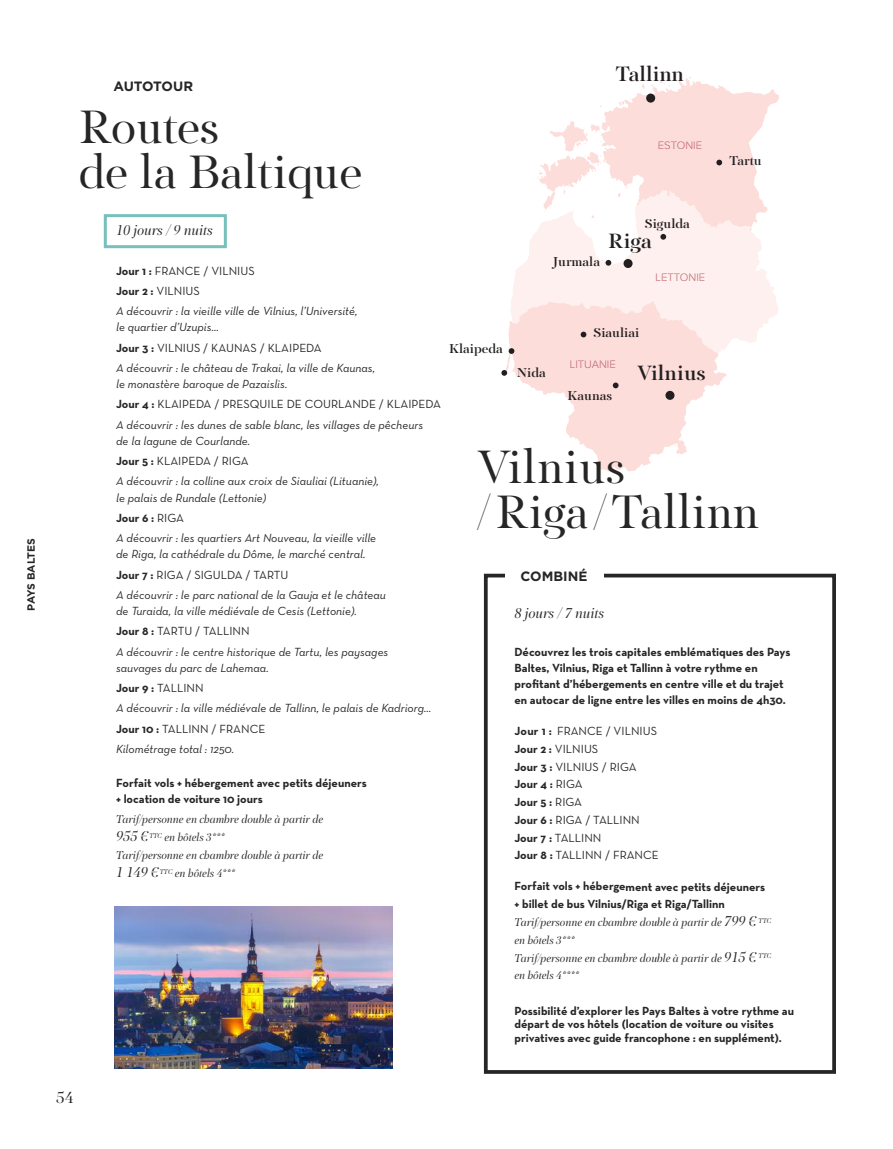
<style>
.page{position:relative;width:893px;height:1149px;background:#fff}
.page>*{position:absolute;margin:0;border:0;box-sizing:border-box;transform-origin:0 0}
.t1{font:48px/45px "PF Regal Display Pro";color:#272627}
.t2{font:500 21.15px "PF Regal Display Pro";color:#231f20}
.t3{font:16.95px "PF Regal Display Pro";color:#272627}
.t4{font:italic 15px "PF Regal Display Pro";color:#272627}
.t5{font:700 13.5px "Gotham";letter-spacing:-.025em;color:#272627}
.t6{font:700 13.5px "Gotham";color:#272627}
.t7{font:500 13.2px "PF Regal Display Pro";color:#231f20}
.t8{font:italic 12px/20.2px "Neutra Text";color:#272627}
.t9{font:700 12px/16px "Neutra Text";color:#272627}
.t10{font:12px/17.7px "Neutra Text";color:#272627}
.t11{font:italic 11.55px/18.1px "PF Regal Display Pro";color:#272627}
.t12{font:11.25px "Rafale BG";color:#be626e}
.t13{font:700 10.5px "Gotham";letter-spacing:-.02em;color:#272627}
.s1{font-weight:700;font-style:normal}
.s2{font-style:normal}
.s3{font-size:15px}
.s4{font-weight:700}
</style>
<div class="page">
<svg style="left:512px;top:232px;width:266px;height:113px;fill:#fef0ee"></svg>
<div style="left:623px;top:259px;width:10px;height:9px;background:#231f20;border-radius:50%"></div>
<svg style="left:606px;top:260px;width:5px;height:5px"></svg>
<svg style="left:537px;top:77px;width:242px;height:162px"></svg>
<svg style="left:501px;top:299px;width:226px;height:172px"></svg>
<div style="left:104px;top:214px;width:123px;height:34px;border:3px solid #77c0bd"></div>
<div style="left:484px;top:573px;width:352px;height:500px;border:4px solid #272627"></div>
<div style="left:505px;top:565px;width:98px;height:24px;background:#fff"></div>
<img style="left:115px;top:906px;width:278px;height:162px">
<p class="t13" style="left:25px;top:610px;width:74px;rotate:-90deg">PAYS BALTES</p>
<p class="t5" style="left:113px;top:78px;width:81px">AUTOTOUR</p>
<h1 class="t1" style="left:79px;top:109px;width:285px">Routes<br>de la Baltique</h1>
<p class="t4" style="left:116px;top:224px;width:98px">10 jours / 9 nuits</p>
<p class="t8" style="left:116px;top:260px;width:243px"><span class="s1">Jour 1 :</span> <span class="s2">FRANCE / VILNIUS<br></span><span class="s1">Jour 2 :</span> <span class="s2">VILNIUS<br></span>A découvrir : la vieille ville de Vilnius, l’Université,</p>
<p class="t8" style="left:116px;top:317px;width:261px">le quartier d’Uzupis…<br><span class="s1">Jour 3 :</span> <span class="s2">VILNIUS / KAUNAS / KLAIPEDA<br></span>A découvrir : le château de Trakai, la ville de Kaunas,</p>
<p class="t8" style="left:116px;top:374px;width:326px">le monastère baroque de Pazaislis.<br><span class="s1">Jour 4 :</span> <span class="s2">KLAIPEDA / PRESQUILE DE COURLANDE / KLAIPEDA<br></span>A découvrir : les dunes de sable blanc, les villages de pêcheurs</p>
<p class="t8" style="left:116px;top:430px;width:264px">de la lagune de Courlande.<br><span class="s1">Jour 5 :</span> <span class="s2">KLAIPEDA / RIGA<br></span>A découvrir : la colline aux croix de Siauliai (Lituanie),</p>
<p class="t8" style="left:116px;top:487px;width:262px">le palais de Rundale (Lettonie)<br><span class="s1">Jour 6 :</span> <span class="s2">RIGA<br></span>A découvrir : les quartiers Art Nouveau, la vieille ville</p>
<p class="t8" style="left:116px;top:544px;width:271px">de Riga, la cathédrale du Dôme, le marché central.<br><span class="s1">Jour 7 :</span> <span class="s2">RIGA / SIGULDA / TARTU<br></span>A découvrir : le parc national de la Gauja et le château</p>
<p class="t8" style="left:116px;top:600px;width:274px">de Turaida, la ville médiévale de Cesis (Lettonie).<br><span class="s1">Jour 8 :</span> <span class="s2">TARTU / TALLINN<br></span>A découvrir : le centre historique de Tartu, les paysages</p>
<p class="t8" style="left:116px;top:657px;width:317px">sauvages du parc de Lahemaa.<br><span class="s1">Jour 9 :</span> <span class="s2">TALLINN<br></span>A découvrir : la ville médiévale de Tallinn, le palais de Kadriorg…<br><span class="s1">Jour 10 :</span> <span class="s2">TALLINN / FRANCE<br></span>Kilométrage total : 1250.</p>
<p class="t9" style="left:116px;top:774px;width:252px">Forfait vols + hébergement avec petits déjeuners + location de voiture 10 jours</p>
<p class="t11" style="left:116px;top:810px;width:209px">Tarif/personne en chambre double à partir de <span class="s3">955 €</span> <sup>TTC</sup> en hôtels 3***<br>Tarif/personne en chambre double à partir de <span class="s3">1 149 €</span> <sup>TTC</sup> en hôtels 4***</p>
<h2 class="t2" style="left:616px;top:66px;width:70px">Tallinn</h2>
<p class="t12" style="left:658px;top:141px;width:46px">ESTONIE</p>
<p class="t7" style="left:553px;top:256px;width:48px">Jurmala</p>
<p class="t7" style="left:645px;top:218px;width:46px">Sigulda</p>
<h2 class="t2" style="left:608px;top:233px;width:45px">Riga</h2>
<p class="t12" style="left:656px;top:274px;width:51px">LETTONIE</p>
<p class="t7" style="left:449px;top:343px;width:55px">Klaipeda</p>
<p class="t7" style="left:517px;top:367px;width:31px">Nida</p>
<p class="t7" style="left:594px;top:328px;width:47px">Siauliai</p>
<p class="t12" style="left:570px;top:360px;width:47px">LITUANIE</p>
<p class="t7" style="left:568px;top:390px;width:46px">Kaunas</p>
<h2 class="t2" style="left:637px;top:365px;width:70px">Vilnius</h2>
<p class="t7" style="left:729px;top:156px;width:34px">Tartu</p>
<h1 class="t1" style="left:477px;top:449px;width:284px">Vilnius /Riga/Tallinn</h1>
<p class="t6" style="left:521px;top:568px;width:68px">COMBINÉ</p>
<p class="t4" style="left:514px;top:607px;width:91px">8 jours / 7 nuits</p>
<p class="t9" style="left:514px;top:643px;width:277px">Découvrez les trois capitales emblématiques des Pays Baltes, Vilnius, Riga et Tallinn à votre rythme en profitant d’hébergements en centre ville et du trajet en autocar de ligne entre les villes en moins de 4h30.</p>
<p class="t10" style="left:514px;top:722px;width:146px"><span class="s4">Jour 1 :</span> FRANCE / VILNIUS<br><span class="s4">Jour 2 :</span> VILNIUS<br><span class="s4">Jour 3 :</span> VILNIUS / RIGA<br><span class="s4">Jour 4 :</span> RIGA<br><span class="s4">Jour 5 :</span> RIGA<br><span class="s4">Jour 6 :</span> RIGA / TALLINN<br><span class="s4">Jour 7 :</span> TALLINN<br><span class="s4">Jour 8 :</span> TALLINN / FRANCE</p>
<p class="t9" style="left:514px;top:877px;width:252px;line-height:17.7px">Forfait vols + hébergement avec petits déjeuners + billet de bus Vilnius/Riga et Riga/Tallinn</p>
<p class="t11" style="left:514px;top:914px;width:258px;line-height:17.7px">Tarif/personne en chambre double à partir de <span class="s3">799 €</span> <sup>TTC </sup>en hôtels 3***<br>Tarif/personne en chambre double à partir de <span class="s3">915 €</span> <sup>TTC </sup>en hôtels 4****</p>
<p class="t9" style="left:514px;top:1003px;width:281px;line-height:13.5px">Possibilité d’explorer les Pays Baltes à votre rythme au départ de vos hôtels (location de voiture ou visites privatives avec guide francophone : en supplément).</p>
<h3 class="t3" style="left:56px;top:1090px;width:19px">54</h3>
</div>
